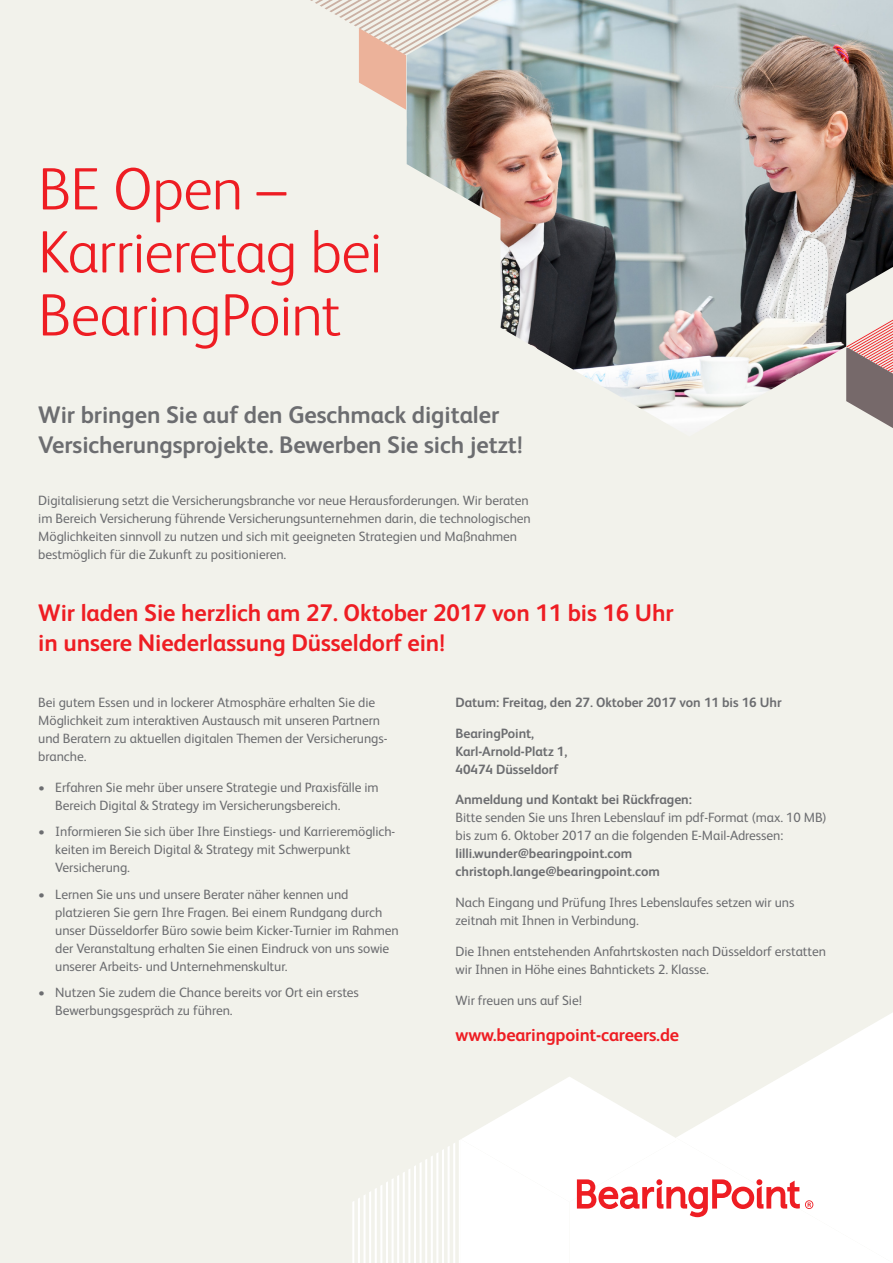
<style>
.page{position:relative;width:893px;height:1263px;background:#f2f2eb}
.page>*{position:absolute;margin:0;border:0;box-sizing:border-box;transform-origin:0 0}
.t1{font:300 60px/63px "FS Albert Pro";letter-spacing:-.015em;color:#ee1d23}
.t2{font:700 24px/30px "FS Albert Pro";letter-spacing:-.005em;color:#ee1d23}
.t3{font:700 24px/30px "FS Albert Pro";letter-spacing:-.005em;color:#6c6d70}
.t4{font:700 18px "FS Albert Pro";letter-spacing:-.01em;color:#ee1d23}
.t5{font:13.5px/18px "FS Albert Pro";letter-spacing:-.005em;color:#6c6d70}
.t6{font:700 13.5px/18px "FS Albert Pro";letter-spacing:-.005em;color:#6c6d70}
</style>
<div class="page">
<svg style="left:784px;top:1013px;width:109px;height:63px;fill:#fff"></svg>
<svg style="left:352px;top:1076px;width:541px;height:187px"></svg>
<img style="left:407px;top:0;width:486px;height:428px">
<svg style="left:310px;top:0;width:189px;height:110px"></svg>
<svg style="left:846px;top:267px;width:47px;height:161px"></svg>
<h1 class="t1" style="left:38px;top:154px;width:346px">BE Open –<br>Karrieretag bei<br>BearingPoint</h1>
<h2 class="t3" style="left:38px;top:398px;width:486px">Wir bringen Sie auf den Geschmack digitaler<br>Versicherungsprojekte. Bewerben Sie sich jetzt!</h2>
<p class="t5" style="left:38px;top:490px;width:494px">Digitalisierung setzt die Versicherungsbranche vor neue Herausforderungen. Wir beraten im Bereich Versicherung führende Versicherungsunternehmen darin, die technologischen Möglichkeiten sinnvoll zu nutzen und sich mit geeigneten Strategien und Maßnahmen bestmöglich für die Zukunft zu positionieren.</p>
<h2 class="t2" style="left:38px;top:596px;width:637px">Wir laden Sie herzlich am 27. Oktober 2017 von 11 bis 16 Uhr in unsere Niederlassung Düsseldorf ein!</h2>
<p class="t5" style="left:38px;top:692px;width:351px">Bei gutem Essen und in lockerer Atmosphäre erhalten Sie die Möglichkeit zum interaktiven Austausch mit unseren Partnern und Beratern zu aktuellen digitalen Themen der Versicherungs&shy;branche.</p>
<p class="t5" style="left:55px;top:777px;width:325px;text-indent:-17px">• Erfahren Sie mehr über unsere Strategie und Praxisfälle im<br>Bereich Digital &amp; Strategy im Versicherungsbereich.</p>
<p class="t5" style="left:55px;top:821px;width:342px;text-indent:-17px">• Informieren Sie sich über Ihre Einstiegs- und Karrieremöglich&shy;keiten im Bereich Digital &amp; Strategy mit Schwerpunkt<br>Versicherung.</p>
<p class="t5" style="left:55px;top:884px;width:345px;text-indent:-17px">• Lernen Sie uns und unsere Berater näher kennen und platzieren Sie gern Ihre Fragen. Bei einem Rundgang durch unser Düsseldorfer Büro sowie beim Kicker-Turnier im Rahmen der Veranstaltung erhalten Sie einen Eindruck von uns sowie unserer Arbeits- und Unternehmenskultur.</p>
<p class="t5" style="left:55px;top:982px;width:305px;text-indent:-17px">• Nutzen Sie zudem die Chance bereits vor Ort ein erstes<br>Bewerbungsgespräch zu führen.</p>
<p class="t6" style="left:455px;top:692px;width:328px">Datum: Freitag, den 27. Oktober 2017 von 11 bis 16 Uhr</p>
<p class="t6" style="left:455px;top:723px;width:113px">BearingPoint,<br>Karl-Arnold-Platz 1,<br>40474 Düsseldorf</p>
<p class="t6" style="left:455px;top:790px;width:238px">Anmeldung und Kontakt bei Rückfragen:</p>
<p class="t5" style="left:455px;top:808px;width:373px">Bitte senden Sie uns Ihren Lebenslauf im pdf-Format (max. 10 MB) bis zum 6. Oktober 2017 an die folgenden E-Mail-Adressen:</p>
<p class="t6" style="left:455px;top:844px;width:206px">lilli.wunder@bearingpoint.com christoph.lange@bearingpoint.com</p>
<p class="t5" style="left:455px;top:892px;width:340px">Nach Eingang und Prüfung Ihres Lebenslaufes setzen wir uns zeitnah mit Ihnen in Verbindung.</p>
<p class="t5" style="left:455px;top:941px;width:372px">Die Ihnen entstehenden Anfahrtskosten nach Düsseldorf erstatten wir Ihnen in Höhe eines Bahntickets 2. Klasse.</p>
<p class="t5" style="left:455px;top:990px;width:128px">Wir freuen uns auf Sie!</p>
<h3 class="t4" style="left:455px;top:1022px;width:225px">www.bearingpoint-careers.de</h3>
</div>
